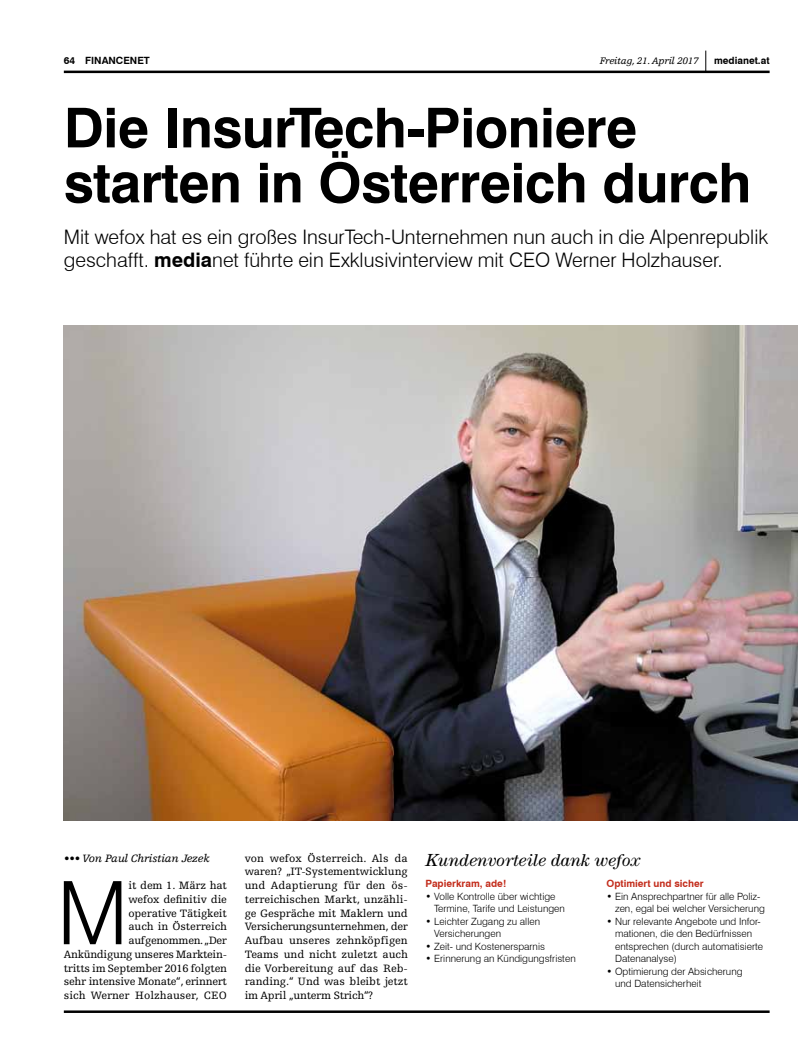
<style>
.page{position:relative;width:798px;height:1063px;background:#fff}
.page>*{position:absolute;margin:0;border:0;box-sizing:border-box;transform-origin:0 0}
.t1{font:300 87.75px "Swiss 721 BT";color:#000}
.t2{font:700 55px/55px "Swiss 721 BT";letter-spacing:-.01em;color:#000}
.t3{font:300 20px/22.5px "Swiss 721 BT";color:#000}
.t4{font:italic 17.5px "Century Std";color:#000}
.t5{font:11.25px/13.8px "Egyptienne FLT Std";letter-spacing:-.02em;color:#000;text-align:right}
.t6{font:italic 11.25px "Egyptienne FLT Std";letter-spacing:-.02em;color:#000}
.t7{font:300 10px/12.5px "Swiss 721 BT";color:#000}
.t8{font:700 10px "Swiss 721 BT";color:#c32d1c}
.t9{font:700 10px "Swiss 721 BT";color:#000}
.t10{font:italic 10px "Egyptienne FLT Std";letter-spacing:-.02em;color:#000}
.s1{font-weight:700}
</style>
<div class="page">
<svg style="left:705px;top:51px;width:1px;height:20px"></svg>
<hr style="left:64px;top:71px;width:705px;height:2px;background:#000">
<hr style="left:64px;top:1010px;width:705px;height:3px;background:#000">
<img style="left:64px;top:326px;width:733px;height:494px">
<p class="t9" style="left:64px;top:55px;width:87px">64 FINANCEnet</p>
<p class="t10" style="left:599px;top:56px;width:100px">Freitag, 21. April 2017</p>
<p class="t9" style="left:713px;top:55px;width:57px">medianet.at</p>
<h2 class="t2" style="left:64px;top:100px;width:689px">Die InsurTech-Pioniere starten in Österreich durch</h2>
<h3 class="t3" style="left:64px;top:226px;width:705px">Mit wefox hat es ein großes InsurTech-Unternehmen nun auch in die Alpenrepublik geschafft. <span class="s1">media</span>net führte ein Exklusivinterview mit CEO Werner Holzhauser.</h3>
<p class="t6" style="left:64px;top:852px;width:147px">••• Von Paul Christian Jezek</p>
<h1 class="t1" style="left:57px;top:860px;width:73px">M</h1>
<p class="t5" style="left:64px;top:879px;width:165px">it dem 1. März hat<br>wefox definitiv die<br>operative Tätigkeit<br>auch in Österreich aufgenommen. „Der<br>Ankündigung unseres Marktein&shy;tritts im September 2016 folgten sehr intensive Monate“, erinnert sich Werner Holzhauser, CEO</p>
<p class="t5" style="left:244px;top:851px;width:165px;text-align:justify">von wefox Österreich. Als da waren? „IT-Systementwicklung und Adaptierung für den ös&shy;terreichischen Markt, unzähli&shy;ge Gespräche mit Maklern und Versicherungsunternehmen, der Aufbau unseres zehnköpfigen Teams und nicht zuletzt auch die Vorbereitung auf das Reb&shy;randing.“ Und was bleibt jetzt im April „unterm Strich“?</p>
<h3 class="t4" style="left:425px;top:850px;width:216px">Kundenvorteile dank wefox</h3>
<p class="t8" style="left:425px;top:878px;width:82px">Papierkram, ade!</p>
<p class="t7" style="left:434px;top:890px;width:132px;text-indent:-9px">• Volle Kontrolle über wichtige<br>Termine, Tarife und Leistungen</p>
<p class="t7" style="left:434px;top:915px;width:107px;text-indent:-9px">• Leichter Zugang zu allen<br>Versicherungen</p>
<p class="t7" style="left:425px;top:940px;width:121px">• Zeit- und Kostenersparnis</p>
<p class="t7" style="left:425px;top:953px;width:151px">• Erinnerung an Kündigungsfristen</p>
<p class="t8" style="left:606px;top:878px;width:99px">Optimiert und sicher</p>
<p class="t7" style="left:614px;top:890px;width:151px;text-indent:-9px">• Ein Ansprechpartner für alle Poliz&shy;zen, egal bei welcher Versicherung</p>
<p class="t7" style="left:614px;top:915px;width:149px;text-indent:-9px">• Nur relevante Angebote und Infor&shy;mationen, die den Bedürfnissen entsprechen (durch automatisierte<br>Datenanalyse)</p>
<p class="t7" style="left:614px;top:965px;width:129px;text-indent:-9px">• Optimierung der Absicherung und Datensicherheit</p>
</div>
